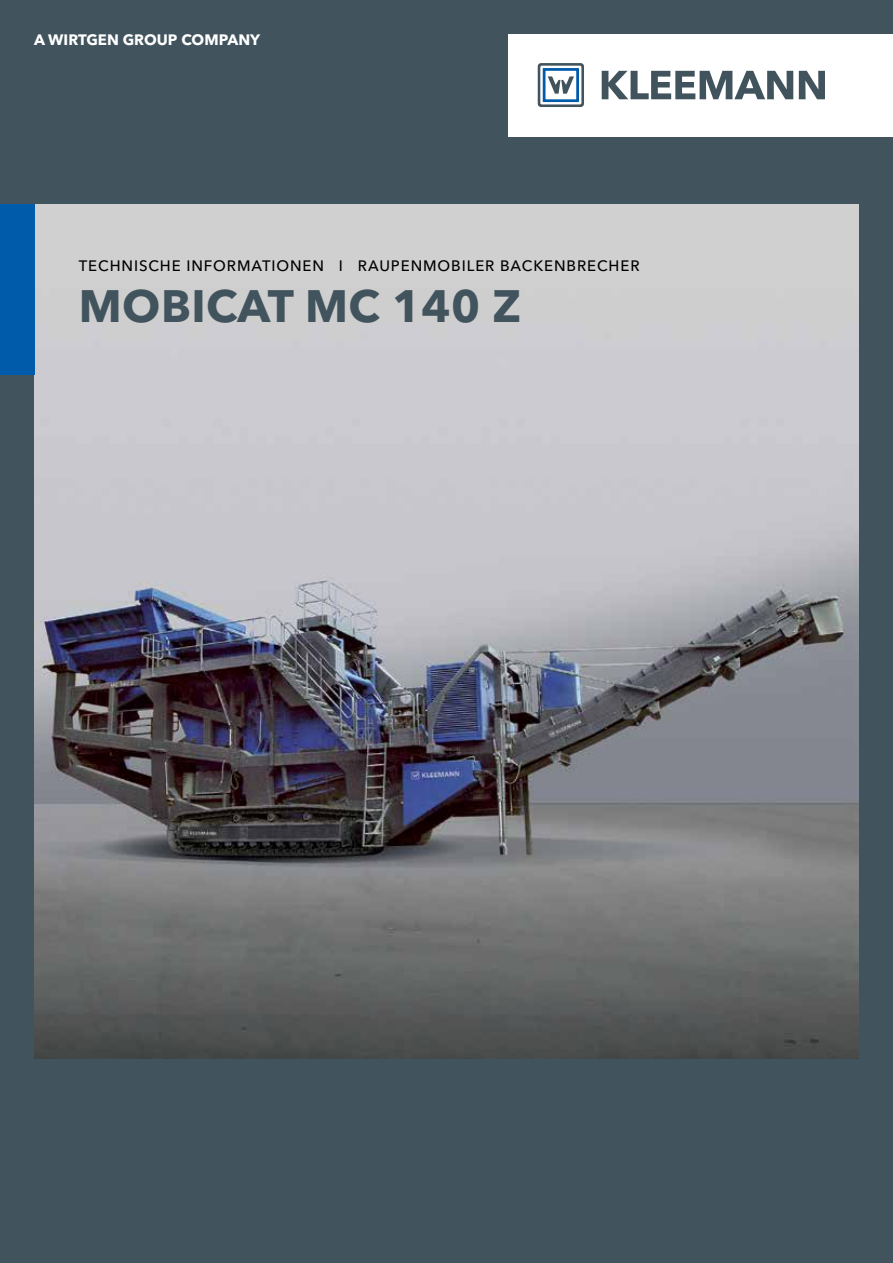
<style>
.page{position:relative;width:893px;height:1263px;background:#41535d}
.page>*{position:absolute;margin:0;border:0;box-sizing:border-box;transform-origin:0 0}
.t1{font:700 45px "Avenir Next LT Pro";letter-spacing:.01em;color:#41535d}
.t2{font:500 15px "Avenir Next LT Pro";letter-spacing:.06em;color:#000}
.t3{font:700 15px "Avenir Next LT Pro";color:#fff}
</style>
<div class="page">
<img style="left:34px;top:204px;width:825px;height:855px">
<div style="left:0;top:204px;width:34px;height:170px;background:#005baa"></div>
<div style="left:509px;top:34px;width:384px;height:102px;background:#fff"></div>
<svg style="left:602px;top:71px;width:191px;height:28px"></svg>
<svg style="left:799px;top:71px;width:26px;height:28px"></svg>
<svg style="left:538px;top:63px;width:46px;height:44px"></svg>
<p class="t3" style="left:34px;top:31px;width:228px">A WIRTGEN GROUP COMPANY</p>
<p class="t2" style="left:79px;top:257px;width:562px">TECHNISCHE INFORMATIONEN I RAUPENMOBILER BACKENBRECHER</p>
<h1 class="t1" style="left:79px;top:279px;width:444px">MOBICAT MC 140 Z</h1>
</div>
